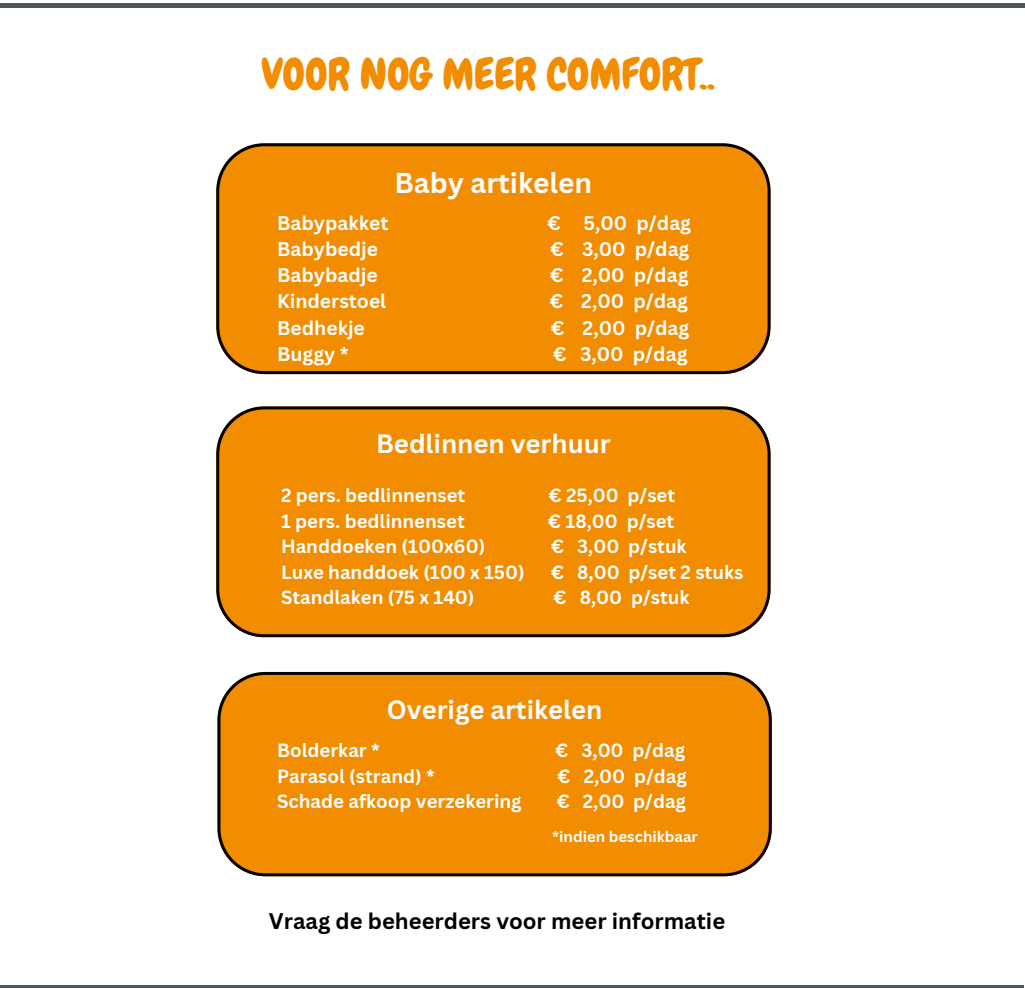
<style>
.page{position:relative;width:1025px;height:988px;background:#fff}
.page>*{position:absolute;margin:0;border:0;box-sizing:border-box;transform-origin:0 0}
.t1{font:43px "Chewy";color:#f28c00}
.t2{font:700 28px "Canva Sans";color:#fff}
.t3{font:700 25.7px "Canva Sans";color:#fff}
.t4{font:700 22px "Canva Sans";color:#000}
.t5{font:700 19.2px "Canva Sans";color:#fff}
.t6{font:700 18.6px "Canva Sans";color:#fff}
.t7{font:700 15px "Canva Sans";color:#fff}
</style>
<div class="page">
<hr style="left:0;top:985px;width:1023px;height:3px;background:#4d575c">
<div style="left:217px;top:672px;width:554px;height:204px;background:#f28c00"></div>
<div style="left:216px;top:406px;width:554px;height:231px;background:#f28c00"></div>
<div style="left:216px;top:143px;width:554px;height:231px;background:#f28c00"></div>
<div style="left:0;top:3px;width:1024px;height:5px;background:#4d575c"></div>
<p class="t1" style="left:262px;top:47px;width:455px">VOOR NOG MEER COMFORT..</p>
<h4 class="t2" style="left:394px;top:163px;width:199px">Baby artikelen</h4>
<p class="t5" style="left:277px;top:209px;width:113px">Babypakket</p>
<p class="t5" style="left:547px;top:209px;width:145px">€ 5,00 p/dag</p>
<p class="t5" style="left:277px;top:235px;width:102px">Babybedje</p>
<p class="t5" style="left:550px;top:235px;width:140px">€ 3,00 p/dag</p>
<p class="t5" style="left:277px;top:262px;width:102px">Babybadje</p>
<p class="t5" style="left:550px;top:262px;width:140px">€ 2,00 p/dag</p>
<p class="t5" style="left:277px;top:288px;width:111px">Kinderstoel</p>
<p class="t5" style="left:549px;top:288px;width:140px">€ 2,00 p/dag</p>
<p class="t5" style="left:277px;top:314px;width:89px">Bedhekje</p>
<p class="t5" style="left:551px;top:314px;width:140px">€ 2,00 p/dag</p>
<p class="t5" style="left:277px;top:340px;width:73px">Buggy *</p>
<p class="t5" style="left:553px;top:340px;width:136px">€ 3,00 p/dag</p>
<h4 class="t3" style="left:376px;top:426px;width:236px">Bedlinnen verhuur</h4>
<h2 class="t6" style="left:281px;top:482px;width:186px">2 pers. bedlinnenset</h2>
<h2 class="t6" style="left:549px;top:482px;width:128px">€ 25,00 p/set</h2>
<h2 class="t6" style="left:281px;top:508px;width:185px">1 pers. bedlinnenset</h2>
<h2 class="t6" style="left:548px;top:508px;width:128px">€ 18,00 p/set</h2>
<h2 class="t6" style="left:281px;top:533px;width:206px">Handdoeken (100x60)</h2>
<h2 class="t6" style="left:551px;top:533px;width:137px">€ 3,00 p/stuk</h2>
<h2 class="t6" style="left:281px;top:559px;width:245px">Luxe handdoek (100 x 150)</h2>
<h2 class="t6" style="left:551px;top:559px;width:194px">€ 8,00 p/set 2 stuks</h2>
<h2 class="t6" style="left:281px;top:584px;width:195px">Standlaken (75 x 140)</h2>
<h2 class="t6" style="left:553px;top:584px;width:137px">€ 8,00 p/stuk</h2>
<h2 class="t3" style="left:387px;top:691px;width:217px">Overige artikelen</h2>
<h4 class="t6" style="left:277px;top:737px;width:104px">Bolderkar *</h4>
<h4 class="t6" style="left:555px;top:737px;width:131px">€ 3,00 p/dag</h4>
<h4 class="t6" style="left:277px;top:762px;width:159px">Parasol (strand) *</h4>
<h4 class="t6" style="left:557px;top:762px;width:131px">€ 2,00 p/dag</h4>
<h4 class="t6" style="left:277px;top:788px;width:246px">Schade afkoop verzekering</h4>
<h4 class="t6" style="left:557px;top:788px;width:131px">€ 2,00 p/dag</h4>
<h2 class="t7" style="left:552px;top:826px;width:147px">*indien beschikbaar</h2>
<h1 class="t4" style="left:269px;top:905px;width:458px">Vraag de beheerders voor meer informatie</h1>
</div>
